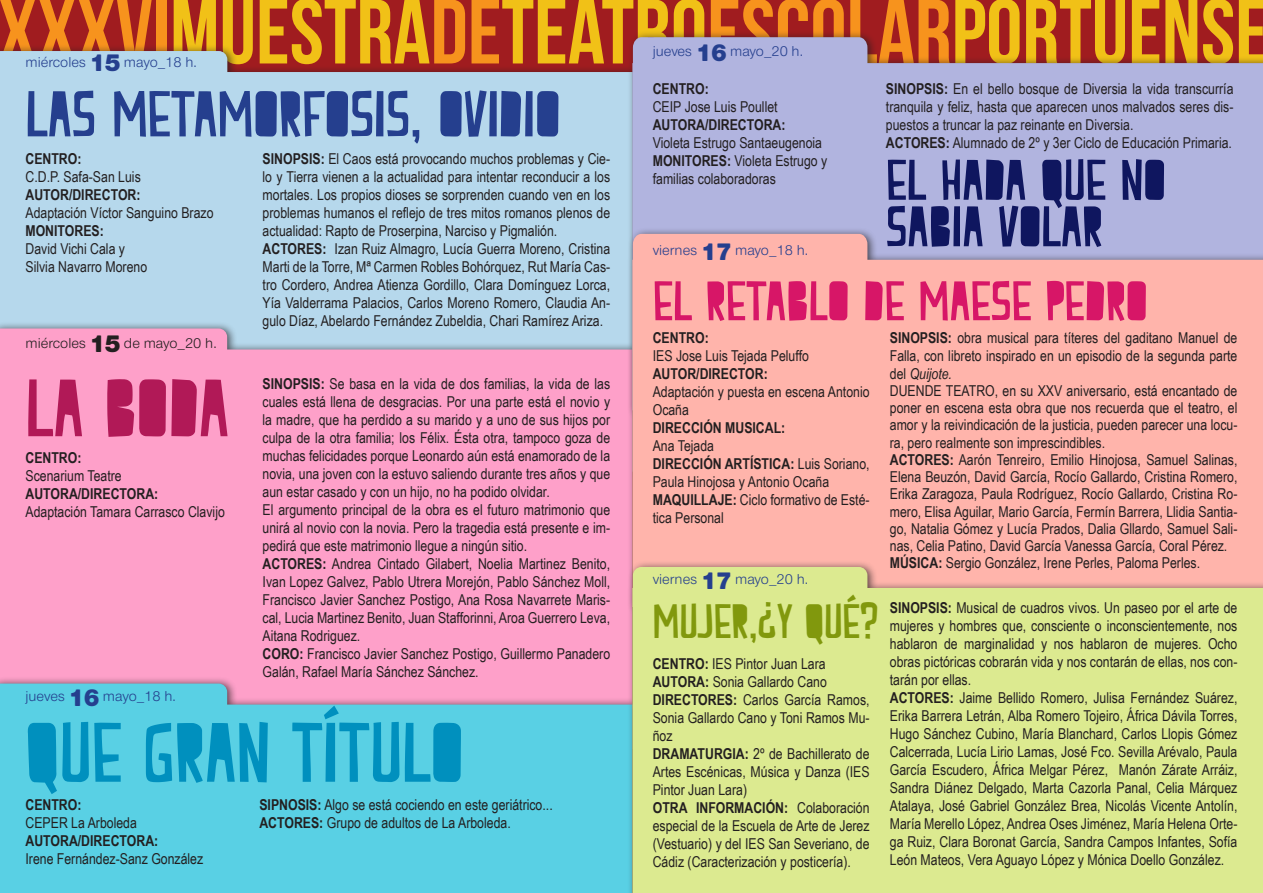
<style>
.page{position:relative;width:1263px;height:893px;background:#a01c1f}
.page>*{position:absolute;margin:0;border:0;box-sizing:border-box;transform-origin:0 0}
.t1{font:91.5px "Bebas Neue";color:#f1c117}
.t2{font:84px "Peach Milk";color:#0090be}
.t3{font:81px "Peach Milk";color:#b11957}
.t4{font:64.5px "Peach Milk";color:#253f8e}
.t5{font:57px/46.5px "Peach Milk";color:#0f165f}
.t6{font:55.5px "Peach Milk";color:#d71667}
.t7{font:48px "Peach Milk";color:#81980d}
.t8{font:15px/18px "Arial Narrow";color:#231f20;text-align:justify}
.t9{font:700 15px "Arial Narrow";color:#231f20}
.t10{font:15px "Nimbus Sans Round";color:#253f8e}
.t11{font:15px "Nimbus Sans Round";color:#231f20}
.s1{color:#f7931d}
.s2{font-weight:900;font-size:25.5px}
.s3{font-weight:700}
.s4{font-style:italic}
</style>
<div class="page">
<div style="left:0;top:51px;width:627px;height:270px;background:#b6d8ec"></div>
<div style="left:0;top:328px;width:627px;height:348px;background:#fea0c9"></div>
<div style="left:0;top:676px;width:643px;height:217px;background:#231f20;opacity:.75"></div>
<div style="left:0;top:684px;width:627px;height:209px;background:#59d0e4"></div>
<div style="left:627px;top:30px;width:636px;height:389px;background:#231f20;opacity:.75"></div>
<svg style="left:632px;top:37px;width:631px;height:190px;background:#afa6ce"></svg>
<div style="left:627px;top:227px;width:636px;height:389px;background:#231f20;opacity:.75"></div>
<div style="left:632px;top:234px;width:631px;height:326px;background:#ffb4ab"></div>
<div style="left:627px;top:560px;width:636px;height:333px;background:#231f20;opacity:.75"></div>
<div style="left:632px;top:567px;width:631px;height:326px;background:#dcea90"></div>
<p class="t1" style="left:-2px;top:-18px;width:1272px"><span class="s1">XXXVI</span>MUESTRA<span class="s1">DE</span>TEATRO<span class="s1">ESCOLAR</span>PORTUENSE</p>
<p class="t10" style="left:653px;top:41px;width:152px">jueves <span class="s2">16</span> mayo_20 h.</p>
<p class="t10" style="left:26px;top:52px;width:173px">miércoles <span class="s2">15</span> mayo_18 h.</p>
<p class="t4" style="left:26px;top:77px;width:536px">LAs METAMORFOSIS, OVIDIO</p>
<p class="t9" style="left:26px;top:147px;width:58px">CENTRO:</p>
<p class="t8" style="left:26px;top:167px;width:117px">C.D.P. Safa-San Luis</p>
<p class="t9" style="left:26px;top:183px;width:117px">AUTOR/DIRECTOR:</p>
<p class="t8" style="left:26px;top:203px;width:190px">Adaptación Víctor Sanguino Brazo</p>
<p class="t9" style="left:26px;top:219px;width:80px">MONITORES:</p>
<p class="t8" style="left:26px;top:239px;width:101px">David Vichi Cala y</p>
<p class="t8" style="left:26px;top:257px;width:123px">Silvia Navarro Moreno</p>
<p class="t11" style="left:26px;top:333px;width:193px">miércoles <span class="s2">15</span> de mayo_20 h.</p>
<p class="t3" style="left:26px;top:361px;width:205px">LA BODA</p>
<p class="t9" style="left:26px;top:446px;width:58px">CENTRO:</p>
<p class="t8" style="left:26px;top:466px;width:98px">Scenarium Teatre</p>
<p class="t9" style="left:26px;top:482px;width:134px">AUTORA/DIRECTORA:</p>
<p class="t8" style="left:26px;top:502px;width:201px">Adaptación Tamara Carrasco Clavijo</p>
<p class="t8" style="left:263px;top:149px;width:349px"><span class="s3">SINOPSIS:</span> El Caos está provocando muchos problemas y Cie&shy;lo y Tierra vienen a la actualidad para intentar reconducir a los mortales. Los propios dioses se sorprenden cuando ven en los problemas humanos el reflejo de tres mitos romanos plenos de actualidad: Rapto de Proserpina, Narciso y Pigmalión.</p>
<p class="t8" style="left:263px;top:239px;width:349px"><span class="s3">ACTORES:</span> Izan Ruiz Almagro, Lucía Guerra Moreno, Cristina Marti de la Torre, Mª Carmen Robles Bohórquez, Rut María Cas&shy;tro Cordero, Andrea Atienza Gordillo, Clara Domínguez Lorca, Yía Valderrama Palacios, Carlos Moreno Romero, Claudia An&shy;gulo Díaz, Abelardo Fernández Zubeldia, Chari Ramírez Ariza.</p>
<p class="t8" style="left:263px;top:375px;width:349px"><span class="s3">SINOPSIS:</span> Se basa en la vida de dos familias, la vida de las cuales está llena de desgracias. Por una parte está el novio y la madre, que ha perdido a su marido y a uno de sus hijos por culpa de la otra familia; los Félix. Ésta otra, tampoco goza de muchas felicidades porque Leonardo aún está enamorado de la novia, una joven con la estuvo saliendo durante tres años y que aun estar casado y con un hijo, no ha podido olvidar.</p>
<p class="t8" style="left:263px;top:501px;width:349px">El argumento principal de la obra es el futuro matrimonio que unirá al novio con la novia. Pero la tragedia está presente e im&shy;pedirá que este matrimonio llegue a ningún sitio.</p>
<p class="t8" style="left:263px;top:555px;width:349px"><span class="s3">ACTORES:</span> Andrea Cintado Gilabert, Noelia Martinez Benito, Ivan Lopez Galvez, Pablo Utrera Morejón, Pablo Sánchez Moll, Francisco Javier Sanchez Postigo, Ana Rosa Navarrete Maris&shy;cal, Lucia Martinez Benito, Juan Stafforinni, Aroa Guerrero Leva, Aitana Rodriguez.</p>
<p class="t8" style="left:263px;top:645px;width:349px"><span class="s3">CORO:</span> Francisco Javier Sanchez Postigo, Guillermo Panadero<br>Galán, Rafael María Sánchez Sánchez.</p>
<p class="t10" style="left:26px;top:686px;width:152px">jueves <span class="s2">16</span> mayo_18 h.</p>
<p class="t2" style="left:26px;top:704px;width:439px">QUE GRAN TÍTULO</p>
<p class="t9" style="left:26px;top:793px;width:58px">CENTRO:</p>
<p class="t8" style="left:26px;top:813px;width:113px">CEPER La Arboleda</p>
<p class="t9" style="left:26px;top:829px;width:134px">AUTORA/DIRECTORA:</p>
<p class="t8" style="left:26px;top:849px;width:179px">Irene Fernández-Sanz González</p>
<p class="t8" style="left:259px;top:795px;width:295px"><span class="s3">SIPNOSIS:</span> Algo se está cociendo en este geriátrico...</p>
<p class="t8" style="left:259px;top:813px;width:253px"><span class="s3">ACTORES:</span> Grupo de adultos de La Arboleda.</p>
<p class="t9" style="left:653px;top:77px;width:58px">CENTRO:</p>
<p class="t8" style="left:653px;top:97px;width:126px">CEIP Jose Luis Poullet</p>
<p class="t9" style="left:653px;top:113px;width:134px">AUTORA/DIRECTORA:</p>
<p class="t8" style="left:653px;top:133px;width:171px">Violeta Estrugo Santaeugenoia</p>
<p class="t8" style="left:653px;top:151px;width:176px"><span class="s3">MONITORES:</span> Violeta Estrugo y</p>
<p class="t8" style="left:653px;top:169px;width:125px">familias colaboradoras</p>
<p class="t8" style="left:886px;top:79px;width:349px"><span class="s3">SINOPSIS:</span> En el bello bosque de Diversia la vida transcurría tranquila y feliz, hasta que aparecen unos malvados seres dis&shy;puestos a truncar la paz reinante en Diversia.</p>
<p class="t8" style="left:886px;top:133px;width:348px"><span class="s3">ACTORES:</span> Alumnado de 2º y 3er Ciclo de Educación Primaria.</p>
<p class="t5" style="left:886px;top:156px;width:281px">EL HADA QUE NO<br>SABIA VOLAR</p>
<p class="t6" style="left:653px;top:269px;width:496px">EL RETABLO DE MAESE PEDRO</p>
<p class="t10" style="left:653px;top:240px;width:157px">viernes <span class="s2">17</span> mayo_18 h.</p>
<p class="t9" style="left:653px;top:326px;width:58px">CENTRO:</p>
<p class="t8" style="left:653px;top:346px;width:158px">IES Jose Luis Tejada Peluffo</p>
<p class="t9" style="left:653px;top:362px;width:117px">AUTOR/DIRECTOR:</p>
<p class="t8" style="left:653px;top:382px;width:218px">Adaptación y puesta en escena Antonio<br>Ocaña</p>
<p class="t9" style="left:653px;top:416px;width:134px">DIRECCIÓN MUSICAL:</p>
<p class="t8" style="left:653px;top:436px;width:63px">Ana Tejada</p>
<p class="t8" style="left:653px;top:454px;width:218px"><span class="s3">DIRECCIÓN ARTÍSTICA:</span> Luis Soriano,<br>Paula Hinojosa y Antonio Ocaña</p>
<p class="t8" style="left:653px;top:490px;width:218px"><span class="s3">MAQUILLAJE:</span> Ciclo formativo de Esté&shy;tica Personal</p>
<p class="t10" style="left:653px;top:569px;width:157px">viernes <span class="s2">17</span> mayo_20 h.</p>
<p class="t7" style="left:653px;top:593px;width:228px">MUJER,¿Y QUÉ?</p>
<p class="t8" style="left:653px;top:654px;width:174px"><span class="s3">CENTRO:</span> IES Pintor Juan Lara</p>
<p class="t8" style="left:653px;top:672px;width:176px"><span class="s3">AUTORA:</span> Sonia Gallardo Cano</p>
<p class="t8" style="left:653px;top:690px;width:218px"><span class="s3">DIRECTORES:</span> Carlos García Ramos, Sonia Gallardo Cano y Toni Ramos Mu&shy;ñoz</p>
<p class="t8" style="left:653px;top:744px;width:218px"><span class="s3">DRAMATURGIA:</span> 2º de Bachillerato de Artes Escénicas, Música y Danza (IES Pintor Juan Lara)</p>
<p class="t8" style="left:653px;top:798px;width:218px"><span class="s3">OTRA INFORMACIÓN:</span> Colaboración especial de la Escuela de Arte de Jerez (Vestuario) y del IES San Severiano, de Cádiz (Caracterización y posticería).</p>
<p class="t8" style="left:890px;top:328px;width:349px"><span class="s3">SINOPSIS:</span> obra musical para títeres del gaditano Manuel de Falla, con libreto inspirado en un episodio de la segunda parte del <span class="s4">Quijote.</span></p>
<p class="t8" style="left:890px;top:381px;width:349px;line-height:17.2px">DUENDE TEATRO, en su XXV aniversario, está encantado de poner en escena esta obra que nos recuerda que el teatro, el amor y la reivindicación de la justicia, pueden parecer una locu&shy;ra, pero realmente son imprescindibles.</p>
<p class="t8" style="left:890px;top:450px;width:349px;line-height:17.2px"><span class="s3">ACTORES:</span> Aarón Tenreiro, Emilio Hinojosa, Samuel Salinas, Elena Beuzón, David García, Rocío Gallardo, Cristina Romero, Erika Zaragoza, Paula Rodríguez, Rocío Gallardo, Cristina Ro&shy;mero, Elisa Aguilar, Mario García, Fermín Barrera, Llidia Santia&shy;go, Natalia Gómez y Lucía Prados, Dalia Gllardo, Samuel Sali&shy;nas, Celia Patino, David García Vanessa García, Coral Pérez.</p>
<p class="t8" style="left:890px;top:553px;width:312px"><span class="s3">MÚSICA:</span> Sergio González, Irene Perles, Paloma Perles.</p>
<p class="t8" style="left:890px;top:598px;width:349px"><span class="s3">SINOPSIS:</span> Musical de cuadros vivos. Un paseo por el arte de mujeres y hombres que, consciente o inconscientemente, nos hablaron de marginalidad y nos hablaron de mujeres. Ocho obras pictóricas cobrarán vida y nos contarán de ellas, nos con&shy;tarán por ellas.</p>
<p class="t8" style="left:890px;top:688px;width:349px"><span class="s3">ACTORES:</span> Jaime Bellido Romero, Julisa Fernández Suárez, Erika Barrera Letrán, Alba Romero Tojeiro, África Dávila Torres, Hugo Sánchez Cubino, María Blanchard, Carlos Llopis Gómez Calcerrada, Lucía Lirio Lamas, José Fco. Sevilla Arévalo, Paula García Escudero, África Melgar Pérez, Manón Zárate Arráiz, Sandra Diánez Delgado, Marta Cazorla Panal, Celia Márquez Atalaya, José Gabriel González Brea, Nicolás Vicente Antolín, María Merello López, Andrea Oses Jiménez, María Helena Orte&shy;ga Ruiz, Clara Boronat García, Sandra Campos Infantes, Sofía León Mateos, Vera Aguayo López y Mónica Doello González.</p>
</div>
